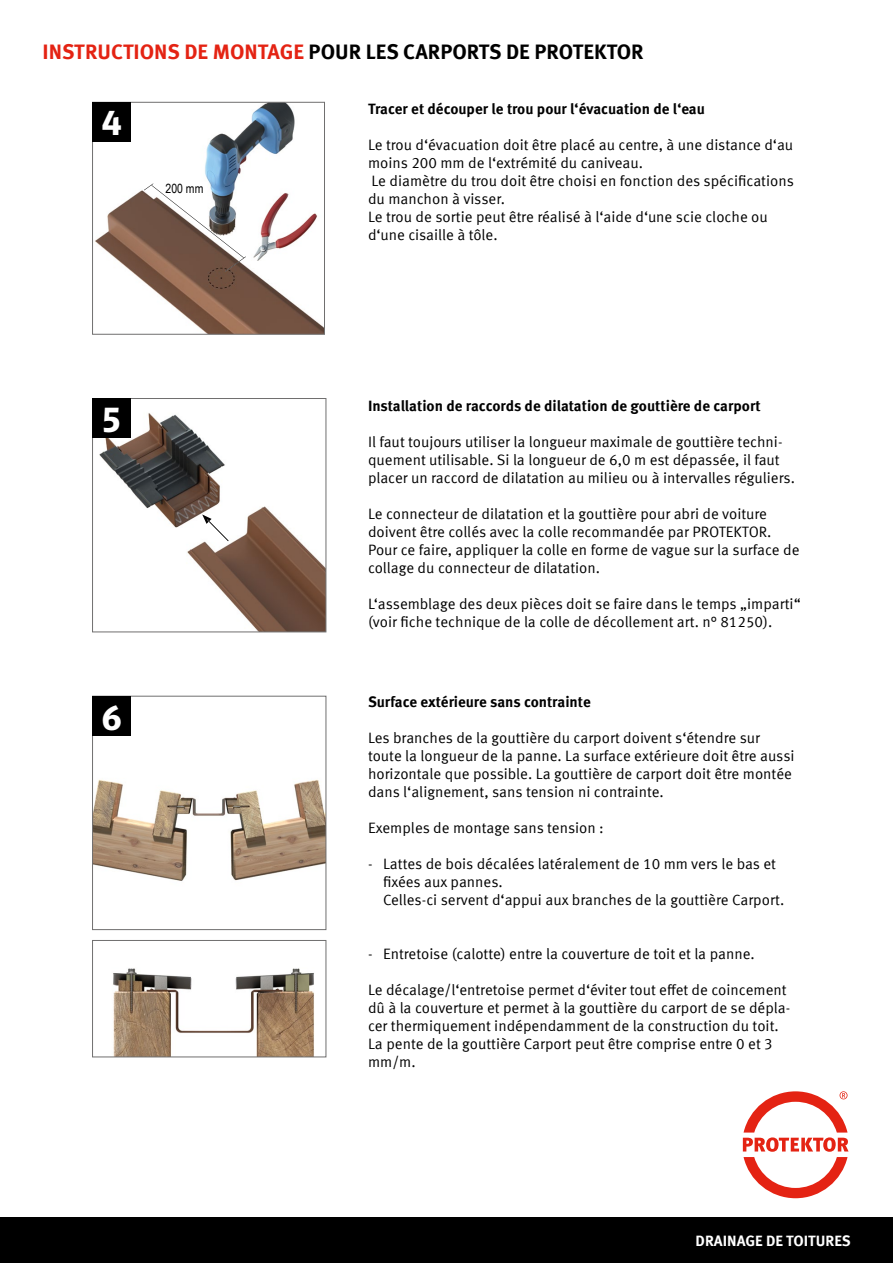
<style>
.page{position:relative;width:893px;height:1263px;background:#fff}
.page>*{position:absolute;margin:0;border:0;box-sizing:border-box;transform-origin:0 0}
.t1{font:700 34.8px "Meta Head OT";color:#fff}
.t2{font:700 34.65px "Meta Head OT";color:#fff}
.t3{font:700 21px "Meta Offc Pro";color:#000}
.t4{font:15px/18px "Meta Offc Pro Norm";color:#000}
.t5{font:700 15px "Meta Offc Pro";color:#000}
.t6{font:700 15px "Meta Offc Pro";color:#fff}
.t7{font:12.75px "Arial Narrow";color:#000}
.s1{color:#e42313}
</style>
<div class="page">
<div style="left:0;top:1217px;width:893px;height:46px;background:#000"></div>
<img style="left:94px;top:735px;width:230px;height:146px">
<div style="left:92px;top:696px;width:234px;height:234px;border:1px solid #706f6f"></div>
<img style="left:113px;top:968px;width:201px;height:87px">
<div style="left:92px;top:940px;width:234px;height:117px;border:1px solid #706f6f"></div>
<div style="left:92px;top:696px;width:39px;height:39px;background:#000"></div>
<img style="left:99px;top:413px;width:225px;height:217px">
<div style="left:92px;top:398px;width:234px;height:234px;border:1px solid #706f6f"></div>
<div style="left:92px;top:398px;width:39px;height:40px;background:#000"></div>
<img style="left:209px;top:521px;width:20px;height:20px">
<svg style="left:202px;top:514px;width:10px;height:10px"></svg>
<img style="left:94px;top:104px;width:229px;height:228px">
<div style="left:92px;top:102px;width:233px;height:232px;border:1px solid #706f6f"></div>
<div style="left:92px;top:102px;width:39px;height:39px;background:#000"></div>
<img style="left:225px;top:256px;width:21px;height:16px">
<img style="left:151px;top:185px;width:47px;height:37px">
<img style="left:197px;top:221px;width:47px;height:37px">
<svg style="left:144px;top:183px;width:9px;height:7px"></svg>
<svg style="left:743px;top:1091px;width:105px;height:107px"></svg>
<h3 class="t3" style="left:43px;top:35px;width:603px"><span class="s1">INSTRUCTIONS DE MONTAGE</span> POUR LES CARPORTS DE PROTEKTOR</h3>
<h2 class="t2" style="left:102px;top:103px;width:21px">4</h2>
<p class="t7" style="left:166px;top:179px;width:39px">200 mm</p>
<h1 class="t1" style="left:103px;top:399px;width:18px">5</h1>
<h1 class="t1" style="left:102px;top:697px;width:21px">6</h1>
<p class="t5" style="left:368px;top:97px;width:338px">Tracer et découper le trou pour l‘évacuation de l‘eau</p>
<p class="t4" style="left:368px;top:134px;width:427px">Le trou d‘évacuation doit être placé au centre, à une distance d‘au moins 200 mm de l‘extrémité du caniveau.<br>Le diamètre du trou doit être choisi en fonction des spécifications du manchon à visser.<br>Le trou de sortie peut être réalisé à l‘aide d‘une scie cloche ou d‘une cisaille à tôle.</p>
<p class="t5" style="left:368px;top:394px;width:394px">Installation de raccords de dilatation de gouttière de carport</p>
<p class="t4" style="left:368px;top:432px;width:428px">Il faut toujours utiliser la longueur maximale de gouttière techni&shy;quement utilisable. Si la longueur de 6,0 m est dépassée, il faut placer un raccord de dilatation au milieu ou à intervalles réguliers.</p>
<p class="t4" style="left:368px;top:504px;width:433px">Le connecteur de dilatation et la gouttière pour abri de voiture doivent être collés avec la colle recommandée par PROTEKTOR.<br>Pour ce faire, appliquer la colle en forme de vague sur la surface de collage du connecteur de dilatation.</p>
<p class="t4" style="left:368px;top:594px;width:434px">L‘assemblage des deux pièces doit se faire dans le temps „imparti“ (voir fiche technique de la colle de décollement art. n° 81250).</p>
<p class="t5" style="left:368px;top:690px;width:224px">Surface extérieure sans contrainte</p>
<p class="t4" style="left:368px;top:728px;width:428px">Les branches de la gouttière du carport doivent s‘étendre sur toute la longueur de la panne. La surface extérieure doit être aussi horizontale que possible. La gouttière de carport doit être montée dans l‘alignement, sans tension ni contrainte.</p>
<p class="t4" style="left:368px;top:818px;width:237px">Exemples de montage sans tension :</p>
<p class="t4" style="left:383px;top:854px;width:403px;text-indent:-15px">- Lattes de bois décalées latéralement de 10 mm vers le bas et fixées aux pannes.<br>Celles-ci servent d‘appui aux branches de la gouttière Carport.</p>
<p class="t4" style="left:368px;top:944px;width:388px">- Entretoise (calotte) entre la couverture de toit et la panne.</p>
<p class="t4" style="left:368px;top:980px;width:424px">Le décalage/l‘entretoise permet d‘éviter tout effet de coincement dû à la couverture et permet à la gouttière du carport de se dépla&shy;cer thermiquement indépendamment de la construction du toit.<br>La pente de la gouttière Carport peut être comprise entre 0 et 3 mm/m.</p>
<p class="t6" style="left:696px;top:1229px;width:157px">DRAINAGE DE TOITURES</p>
</div>
